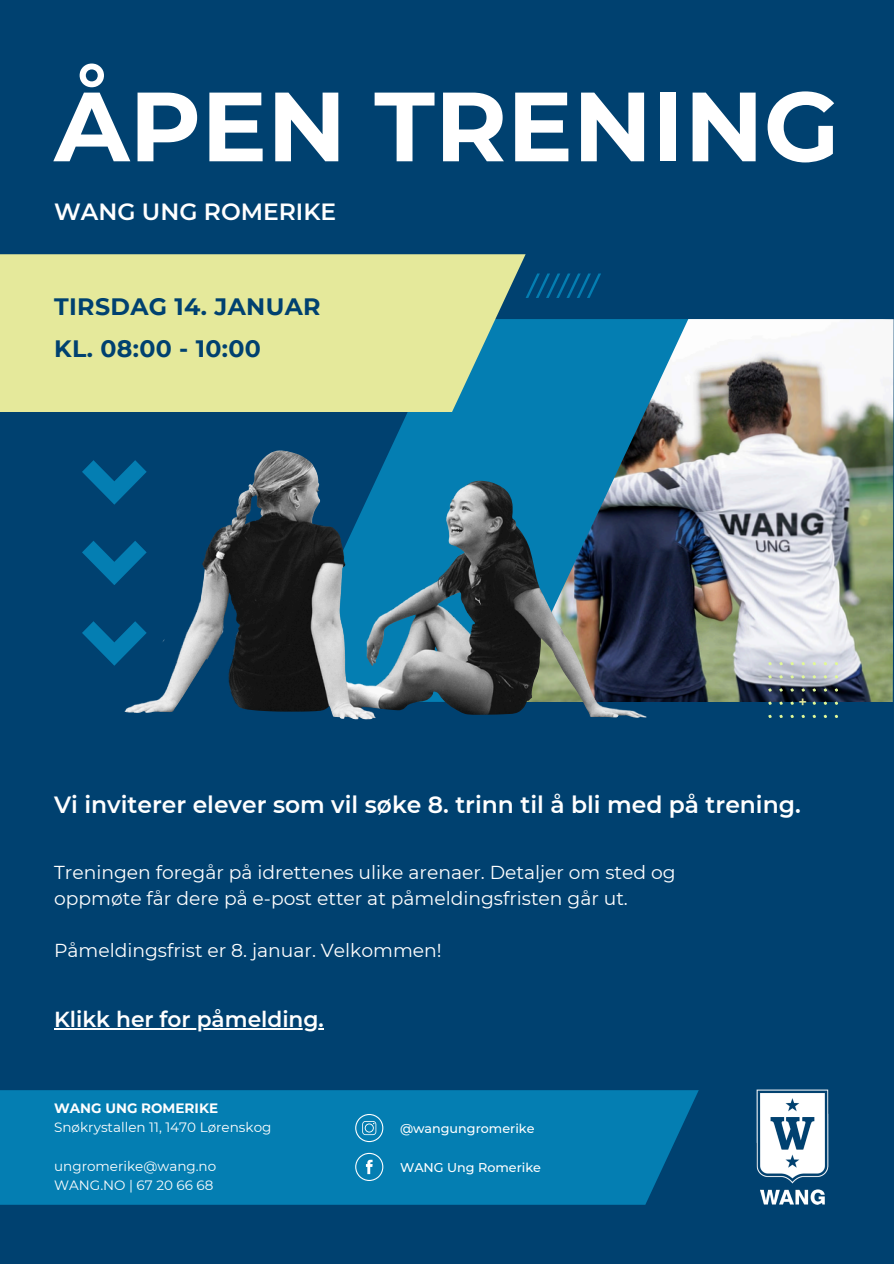
<style>
.page{position:relative;width:894px;height:1264px;background:#fff}
.page>*{position:absolute;margin:0;border:0;box-sizing:border-box;transform-origin:0 0}
.t1{font:700 98.1px "Montserrat";color:#fff}
.t2{font:700 23.7px/41.7px "Montserrat";letter-spacing:.015em;color:#004170}
.t3{font:600 23.4px "Montserrat";color:#fff}
.t4{font:600 21.75px "Montserrat";color:#fff}
.t5{font:18.75px/25.8px "Montserrat";color:#fff}
.t6{font:600 14.55px "Montserrat";color:#e5e99b}
.t7{font:13.5px/19.2px "Montserrat";color:#fefefe}
.t8{font:700 13.5px "Montserrat";color:#fefefe}
.t9{font:500 12.75px "Montserrat";color:#fff}
</style>
<div class="page">
<div style="left:0;top:0;width:893px;height:1263px;background:#004170"></div>
<div style="left:0;top:1090px;width:698px;height:114px;background:#047eb2"></div>
<svg style="left:390px;top:412px;width:135px;height:290px;background:#1c4d63"></svg>
<img style="left:525px;top:319px;width:368px;height:383px">
<svg style="left:0;top:254px;width:525px;height:158px;background:#d5e19b"></svg>
<svg style="left:82px;top:460px;width:27px;height:39px"></svg>
<svg style="left:82px;top:541px;width:27px;height:39px"></svg>
<svg style="left:82px;top:621px;width:27px;height:39px"></svg>
<img style="left:109px;top:450px;width:366px;height:269px">
<svg style="left:355px;top:1152px;width:28px;height:28px"></svg>
<svg style="left:355px;top:1113px;width:28px;height:29px"></svg>
<svg style="left:526px;top:273px;width:75px;height:25px"></svg>
<img style="left:756px;top:1089px;width:73px;height:116px">
<hr style="left:54px;top:1028px;width:270px;height:1px;background:#fff">
<h4 class="t1" style="left:54px;top:66px;width:786px">ÅPEN TRENING</h4>
<p class="t3" style="left:54px;top:197px;width:283px">WANG UNG ROMERIKE</p>
<p class="t2" style="left:54px;top:286px;width:268px">TIRSDAG 14. JANUAR<br>KL. 08:00 - 10:00</p>
<p class="t6" style="left:798px;top:693px;width:10px">+</p>
<p class="t3" style="left:54px;top:790px;width:747px">Vi inviterer elever som vil søke 8. trinn til å bli med på trening.</p>
<h3 class="t5" style="left:54px;top:859px;width:622px">Treningen foregår på idrettenes ulike arenaer. Detaljer om sted og oppmøte får dere på e-post etter at påmeldingsfristen går ut.</h3>
<h4 class="t5" style="left:54px;top:937px;width:389px">Påmeldingsfrist er 8. januar. Velkommen!</h4>
<p class="t4" style="left:54px;top:1006px;width:271px">Klikk her for påmelding.</p>
<p class="t8" style="left:54px;top:1100px;width:165px">WANG UNG ROMERIKE</p>
<h5 class="t7" style="left:54px;top:1117px;width:219px">Snøkrystallen 11, 1470 Lørenskog</h5>
<h5 class="t7" style="left:54px;top:1156px;width:164px">ungromerike@wang.no<br>WANG.NO | 67 20 66 68</h5>
<h3 class="t9" style="left:400px;top:1120px;width:136px">@wangungromerike</h3>
<p class="t9" style="left:400px;top:1159px;width:142px">WANG Ung Romerike</p>
</div>
